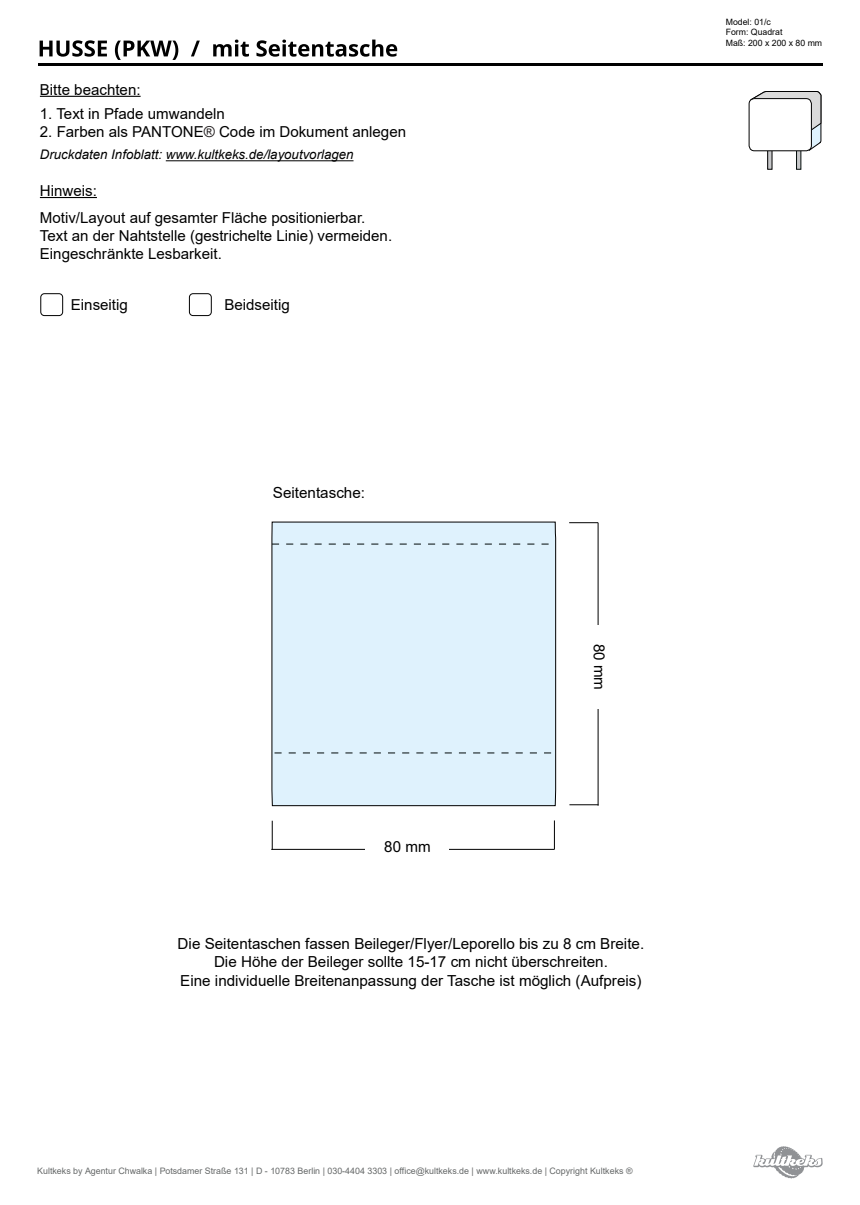
<style>
.page{position:relative;width:860px;height:1205px;background:#fff}
.page>*{position:absolute;margin:0;border:0;box-sizing:border-box;transform-origin:0 0}
.t1{font:15.25px/18.2px "Arial";color:#000;text-align:center}
.t2{font:15.12px/26.9px "Arial";color:#000}
.t3{font:italic 13.25px "Arial";color:#000}
.t4{font:8.88px "Arial";color:#656868}
.t5{font:8.75px/10.5px "Arial";color:#000}
.s1{color:#231f20}
</style>
<div class="page">
<div style="left:271px;top:521px;width:285px;height:285px;background:#dff2fd"></div>
<svg style="left:554px;top:820px;width:1px;height:29px"></svg>
<svg style="left:272px;top:820px;width:1px;height:29px"></svg>
<hr style="left:271px;top:849px;width:283px;height:1px;background:#000">
<div style="left:365px;top:820px;width:83px;height:68px;background:#fff"></div>
<svg style="left:274px;top:752px;width:283px;height:1px"></svg>
<svg style="left:272px;top:543px;width:282px;height:1px"></svg>
<svg style="left:569px;top:522px;width:28px;height:1px"></svg>
<svg style="left:569px;top:804px;width:28px;height:1px"></svg>
<hr style="left:597px;top:522px;width:1px;height:283px;background:#000">
<div style="left:569px;top:624px;width:68px;height:84px;background:#fff"></div>
<svg style="left:749px;top:91px;width:72px;height:60px"></svg>
<hr style="left:767px;top:140px;width:4px;height:29px;background:#c7c8ca">
<svg style="left:795px;top:151px;width:6px;height:19px"></svg>
<div style="left:767px;top:139px;width:5px;height:31px;border:1px solid #000"></div>
<div style="left:748px;top:99px;width:63px;height:52px;background:#fff;border-radius:5px"></div>
<div style="left:748px;top:98px;width:63px;height:53px;border:1px solid #000;border-radius:5px"></div>
<svg style="left:40px;top:40px;width:67px;height:17px"></svg>
<svg style="left:115px;top:41px;width:63px;height:19px"></svg>
<svg style="left:191px;top:41px;width:9px;height:15px"></svg>
<svg style="left:213px;top:40px;width:36px;height:17px"></svg>
<svg style="left:256px;top:40px;width:141px;height:17px"></svg>
<hr style="left:38px;top:64px;width:784px;height:2px;background:#000">
<svg style="left:753px;top:1146px;width:69px;height:32px"></svg>
<div style="left:189px;top:293px;width:23px;height:23px;border:1px solid #000;border-radius:4px"></div>
<div style="left:40px;top:293px;width:23px;height:23px;border:1px solid #000;border-radius:4px"></div>
<hr style="left:40px;top:96px;width:100px;height:1px;background:#000">
<hr style="left:166px;top:160px;width:187px;height:1px;background:#000">
<hr style="left:40px;top:197px;width:57px;height:1px;background:#000">
<p class="t2" style="left:40px;top:76px;width:102px">Bitte beachten:</p>
<p class="t2" style="left:40px;top:100px;width:186px">1. Text in Pfade umwandeln</p>
<p class="t2" style="left:40px;top:118px;width:367px">2. Farben als PANTONE<span class="s1">®</span> Code im Dokument anlegen</p>
<p class="t3" style="left:40px;top:146px;width:315px">Druckdaten Infoblatt: www.kultkeks.de/layoutvorlagen</p>
<p class="t2" style="left:40px;top:177px;width:327px">Hinweis:<br>Motiv/Layout auf gesamter Fläche positionierbar.</p>
<p class="t2" style="left:40px;top:226px;width:354px;line-height:18.1px">Text an der Nahtstelle (gestrichelte Linie) vermeiden.<br>Eingeschränkte Lesbarkeit.</p>
<p class="t2" style="left:71px;top:291px;width:58px">Einseitig</p>
<p class="t2" style="left:224px;top:291px;width:67px">Beidseitig</p>
<p class="t1" style="left:273px;top:483px;width:94px">Seitentasche:</p>
<p class="t1" style="left:384px;top:837px;width:48px;rotate:-1deg">80 mm</p>
<p class="t1" style="left:608px;top:643px;width:48px;rotate:89deg">80 mm</p>
<p class="t1" style="left:177px;top:934px;width:468px">Die Seitentaschen fassen Beileger/Flyer/Leporello bis zu 8 cm Breite.<br>Die Höhe der Beileger sollte 15-17 cm nicht überschreiten.<br>Eine individuelle Breitenanpassung der Tasche ist möglich (Aufpreis)</p>
<p class="t4" style="left:37px;top:1164px;width:596px">Kultkeks by Agentur Chwalka | Potsdamer Straße 131 | D - 10783 Berlin | 030-4404 3303 | office@kultkeks.de | www.kultkeks.de | Copyright Kultkeks ®</p>
<p class="t5" style="left:725px;top:16px;width:98px">Model: 01/c<br>Form: Quadrat<br>Maß: 200 x 200 x 80 mm</p>
</div>
